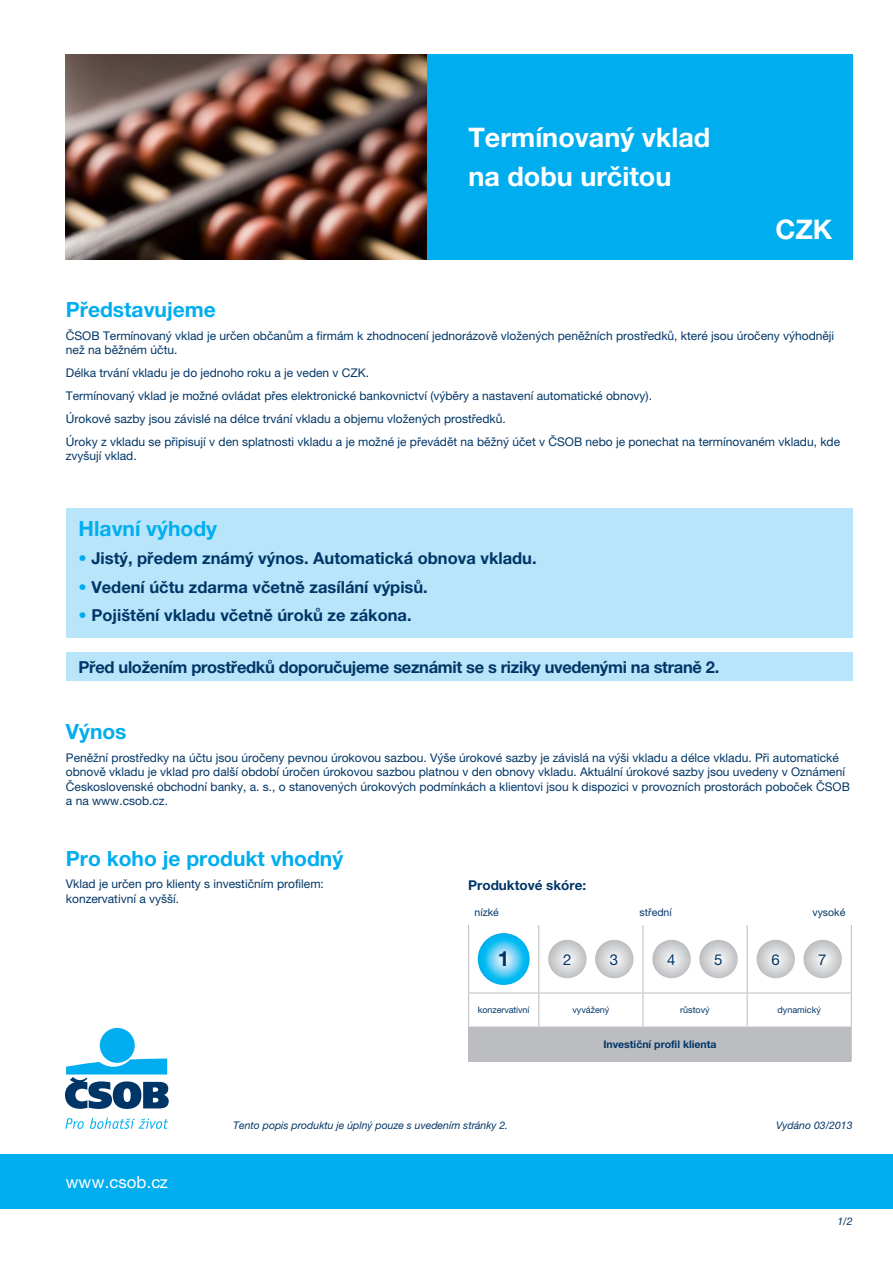
<style>
.page{position:relative;width:893px;height:1263px;background:#fff}
.page>*{position:absolute;margin:0;border:0;box-sizing:border-box;transform-origin:0 0}
.Nadpis{font:700 27px/39px "Helvetica Neue LT Pro";color:#fff}
.podnadpis{font:700 21px "Helvetica Neue LT Pro";color:#00aeef}
.t1{font:700 21px "Helvetica Neue LT Pro";color:#003667}
.t2{font:16.8px "Helvetica Neue LT Pro";color:#fff}
.normal_text{font:700 16.5px "Helvetica Neue LT Pro";color:#003667}
.normal_text-2{font:700 16.5px "Helvetica Neue LT Pro";letter-spacing:-.02em;color:#003667}
.t3{font:15px "Helvetica Neue LT Pro";color:#003667}
.podnadpis_2{font:700 13.5px "Helvetica Neue LT Pro";color:#003667}
.normal_text-3{font:12px/14.4px "Helvetica Neue LT Pro";color:#003667}
.normal_text-4{font:italic 10.5px "Helvetica Neue LT Pro";color:#003667}
.normal_text-5{font:700 10.5px "Helvetica Neue LT Pro";color:#003667}
.normal_text-6{font:10.5px "Helvetica Neue LT Pro";color:#003667}
.normal_text-7{font:9px "Helvetica Neue LT Pro";color:#003667}
.s1{color:#00aeef}
</style>
<div class="page">
<div style="left:0;top:1154px;width:893px;height:55px;background:#00aeef"></div>
<div style="left:100px;top:1028px;width:35px;height:35px;background:#00aeef;border-radius:50%"></div>
<svg style="left:65px;top:1058px;width:104px;height:51px"></svg>
<svg style="left:65px;top:1118px;width:19px;height:11px"></svg>
<svg style="left:90px;top:1118px;width:78px;height:11px"></svg>
<img style="left:66px;top:54px;width:361px;height:205px">
<div style="left:427px;top:54px;width:425px;height:205px;background:#00aeef"></div>
<div style="left:469px;top:1027px;width:382px;height:34px;background:#bcbdc0"></div>
<hr style="left:468px;top:925px;width:1px;height:68px;background:#bcbdc0">
<hr style="left:538px;top:925px;width:1px;height:68px;background:#bcbdc0">
<hr style="left:643px;top:925px;width:1px;height:68px;background:#bcbdc0">
<hr style="left:747px;top:925px;width:1px;height:68px;background:#bcbdc0">
<hr style="left:851px;top:925px;width:1px;height:68px;background:#bcbdc0">
<hr style="left:468px;top:993px;width:71px;height:1px;background:#bcbdc0">
<hr style="left:468px;top:993px;width:1px;height:34px;background:#bcbdc0">
<hr style="left:539px;top:993px;width:52px;height:1px;background:#bcbdc0">
<hr style="left:538px;top:993px;width:1px;height:34px;background:#bcbdc0">
<hr style="left:591px;top:993px;width:52px;height:1px;background:#bcbdc0">
<hr style="left:643px;top:993px;width:52px;height:1px;background:#bcbdc0">
<hr style="left:643px;top:993px;width:1px;height:34px;background:#bcbdc0">
<hr style="left:695px;top:993px;width:52px;height:1px;background:#bcbdc0">
<hr style="left:747px;top:993px;width:52px;height:1px;background:#bcbdc0">
<hr style="left:747px;top:993px;width:1px;height:34px;background:#bcbdc0">
<hr style="left:799px;top:993px;width:53px;height:1px;background:#bcbdc0">
<hr style="left:851px;top:993px;width:1px;height:34px;background:#bcbdc0">
<hr style="left:468px;top:1027px;width:1px;height:34px;background:#bcbdc0">
<hr style="left:851px;top:1027px;width:1px;height:34px;background:#bcbdc0">
<hr style="left:468px;top:1061px;width:71px;height:1px;background:#bcbdc0">
<hr style="left:539px;top:1061px;width:52px;height:1px;background:#bcbdc0">
<hr style="left:591px;top:1061px;width:52px;height:1px;background:#bcbdc0">
<hr style="left:643px;top:1061px;width:52px;height:1px;background:#bcbdc0">
<hr style="left:695px;top:1061px;width:52px;height:1px;background:#bcbdc0">
<hr style="left:747px;top:1061px;width:52px;height:1px;background:#bcbdc0">
<hr style="left:799px;top:1061px;width:53px;height:1px;background:#bcbdc0">
<svg style="left:478px;top:933px;width:52px;height:52px;background:#3dc6f3"></svg>
<svg style="left:548px;top:940px;width:39px;height:38px"></svg>
<svg style="left:595px;top:940px;width:38px;height:38px"></svg>
<svg style="left:652px;top:940px;width:39px;height:38px"></svg>
<svg style="left:699px;top:940px;width:39px;height:38px"></svg>
<svg style="left:756px;top:940px;width:39px;height:38px"></svg>
<svg style="left:803px;top:940px;width:39px;height:38px"></svg>
<div style="left:66px;top:508px;width:786px;height:130px;background:#b9e5fa"></div>
<div style="left:66px;top:652px;width:786px;height:29px;background:#b9e5fa"></div>
<p class="Nadpis" style="left:468px;top:117px;width:244px">Termínovaný vklad na dobu určitou</p>
<p class="Nadpis" style="left:775px;top:210px;width:58px">CZK</p>
<p class="podnadpis" style="left:66px;top:296px;width:152px">Představujeme</p>
<p class="normal_text-3" style="left:66px;top:328px;width:770px">ČSOB Termínovaný vklad je určen občanům a firmám k zhodnocení jednorázově vložených peněžních prostředků, které jsou úročeny výhodněji než na běžném účtu.</p>
<p class="normal_text-3" style="left:66px;top:365px;width:305px">Délka trvání vkladu je do jednoho roku a je veden v CZK.</p>
<p class="normal_text-3" style="left:66px;top:388px;width:588px">Termínovaný vklad je možné ovládat přes elektronické bankovnictví (výběry a nastavení automatické obnovy).</p>
<p class="normal_text-3" style="left:66px;top:411px;width:441px">Úrokové sazby jsou závislé na délce trvání vkladu a objemu vložených prostředků.</p>
<p class="normal_text-3" style="left:66px;top:434px;width:776px">Úroky z vkladu se připisují v den splatnosti vkladu a je možné je převádět na běžný účet v ČSOB nebo je ponechat na termínovaném vkladu, kde zvyšují vklad.</p>
<p class="podnadpis" style="left:79px;top:515px;width:140px">Hlavní výhody</p>
<p class="normal_text" style="left:79px;top:548px;width:459px"><span class="s1">•</span> Jistý, předem známý výnos. Automatická obnova vkladu.</p>
<p class="normal_text" style="left:79px;top:576px;width:351px"><span class="s1">•</span> Vedení účtu zdarma včetně zasílání výpisů.</p>
<p class="normal_text" style="left:79px;top:605px;width:335px"><span class="s1">•</span> Pojištění vkladu včetně úroků ze zákona.</p>
<p class="normal_text-2" style="left:79px;top:656px;width:642px">Před uložením prostředků doporučujeme seznámit se s riziky uvedenými na straně 2.</p>
<p class="podnadpis" style="left:66px;top:718px;width:62px">Výnos</p>
<p class="normal_text-3" style="left:66px;top:750px;width:785px">Peněžní prostředky na účtu jsou úročeny pevnou úrokovou sazbou. Výše úrokové sazby je závislá na výši vkladu a délce vkladu. Při automatické obnově vkladu je vklad pro další období úročen úrokovou sazbou platnou v den obnovy vkladu. Aktuální úrokové sazby jsou uvedeny v Oznámení Československé obchodní banky, a. s., o stanovených úrokových podmínkách a klientovi jsou k dispozici v provozních prostorách poboček ČSOB a na www.csob.cz.</p>
<p class="podnadpis" style="left:66px;top:845px;width:279px">Pro koho je produkt vhodný</p>
<p class="normal_text-3" style="left:66px;top:877px;width:260px">Vklad je určen pro klienty s investičním profilem: konzervativní a vyšší.</p>
<p class="podnadpis_2" style="left:468px;top:877px;width:120px">Produktové skóre:</p>
<p class="normal_text-6" style="left:475px;top:906px;width:26px">nízké</p>
<p class="normal_text-6" style="left:640px;top:906px;width:34px">střední</p>
<p class="normal_text-6" style="left:812px;top:906px;width:34px">vysoké</p>
<p class="t1" style="left:498px;top:946px;width:13px">1</p>
<p class="t3" style="left:563px;top:950px;width:10px">2</p>
<p class="t3" style="left:610px;top:950px;width:10px">3</p>
<p class="t3" style="left:667px;top:950px;width:10px">4</p>
<p class="t3" style="left:714px;top:950px;width:10px">5</p>
<p class="t3" style="left:771px;top:950px;width:10px">6</p>
<p class="t3" style="left:818px;top:950px;width:10px">7</p>
<p class="normal_text-7" style="left:478px;top:1005px;width:53px">konzervativní</p>
<p class="normal_text-7" style="left:572px;top:1005px;width:38px">vyvážený</p>
<p class="normal_text-7" style="left:680px;top:1005px;width:31px">růstový</p>
<p class="normal_text-7" style="left:777px;top:1005px;width:45px">dynamický</p>
<p class="normal_text-5" style="left:603px;top:1037px;width:114px">Investiční profil klienta</p>
<h3 class="t2" style="left:66px;top:1172px;width:104px">www.csob.cz</h3>
<p class="normal_text-4" style="left:233px;top:1119px;width:277px">Tento popis produktu je úplný pouze s uvedením stránky 2.</p>
<p class="normal_text-4" style="left:776px;top:1119px;width:78px">Vydáno 03/2013</p>
<p class="normal_text-4" style="left:837px;top:1215px;width:17px">1/2</p>
</div>
